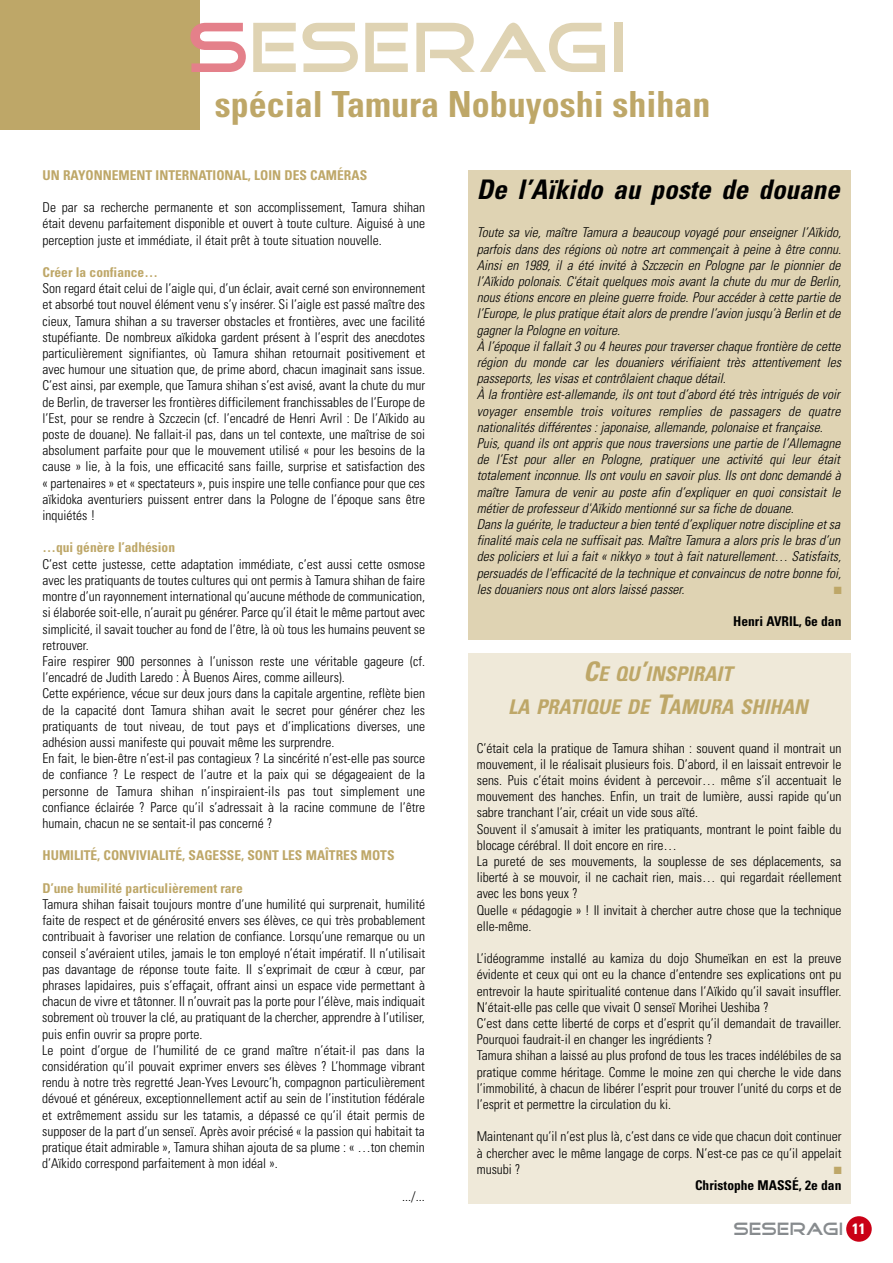
<style>
.page{position:relative;width:893px;height:1263px;background:#fff}
.page>*{position:absolute;margin:0;border:0;box-sizing:border-box;transform-origin:0 0}
.t1{font:72px "Good Times";color:#dfd3b3}
.t2{font:700 condensed 36px "Univers";color:#bea768}
.t3{font:italic 700 condensed 27px "Univers";color:#000}
.t4{font:italic 700 condensed 20.25px/32.4px "Univers";color:#bea768;text-align:center}
.t5{font:18px "Good Times";color:#878b8e}
.t6{font:300 condensed 13.5px/16.2px "Univers";color:#000}
.t7{font:italic 300 condensed 13.5px/16.2px "Univers";color:#000}
.t8{font:700 condensed 13.5px "Univers";color:#bea768}
.t9{font:700 condensed 13.5px "Univers";color:#000}
.t10{font:10.5px "Zapf Dingbats";color:#bea768}
.s1{color:#e4808a}
.s2{font-size:27px}
.s3{font-family:"Univers";font-weight:700;font-stretch:condensed;font-size:15px;color:#fff}
</style>
<div class="page">
<div style="left:846px;top:1216px;width:26px;height:26px;background:#ca0016;border-radius:13px"></div>
<div style="left:0;top:0;width:200px;height:130px;background:#bea768"></div>
<div style="left:468px;top:170px;width:382px;height:470px;background:#dfd3b3"></div>
<div style="left:468px;top:653px;width:382px;height:550px;background:#efe9d9"></div>
<h1 class="t1" style="left:189px;top:14px;width:443px"><span class="s1">S</span>ESERAGI</h1>
<h2 class="t2" style="left:215px;top:91px;width:497px">spécial Tamura Nobuyoshi shihan</h2>
<p class="t8" style="left:43px;top:170px;width:326px">UN RAYONNEMENT INTERNATIONAL, LOIN DES CAMÉRAS</p>
<p class="t6" style="left:43px;top:201px;width:384px;text-align:justify">De par sa recherche permanente et son accomplissement, Tamura shihan était devenu parfaitement disponible et ouvert à toute culture. Aiguisé à une perception juste et immédiate, il était prêt à toute situation nouvelle.</p>
<p class="t8" style="left:43px;top:267px;width:117px">Créer la confiance…</p>
<p class="t6" style="left:42px;top:282px;width:384px;text-align:justify">Son regard était celui de l’aigle qui, d’un éclair, avait cerné son environnement et absorbé tout nouvel élément venu s’y insérer. Si l’aigle est passé maître des cieux, Tamura shihan a su traverser obstacles et frontières, avec une facilité stupéfiante. De nombreux aïkidoka gardent présent à l’esprit des anecdotes particulièrement signifiantes, où Tamura shihan retournait positivement et avec humour une situation que, de prime abord, chacun imaginait sans issue.<br>C’est ainsi, par exemple, que Tamura shihan s’est avisé, avant la chute du mur de Berlin, de traverser les frontières difficilement franchissables de l’Europe de l’Est, pour se rendre à Szczecin (cf. l’encadré de Henri Avril : De l’Aïkido au poste de douane). Ne fallait-il pas, dans un tel contexte, une maîtrise de soi absolument parfaite pour que le mouvement utilisé « pour les besoins de la cause » lie, à la fois, une efficacité sans faille, surprise et satisfaction des « partenaires » et « spectateurs », puis inspire une telle confiance pour que ces aïkidoka aventuriers puissent entrer dans la Pologne de l’époque sans être inquiétés !</p>
<p class="t8" style="left:43px;top:543px;width:134px">…qui génère l’adhésion</p>
<p class="t6" style="left:42px;top:557px;width:384px">C’est cette justesse, cette adaptation immédiate, c’est aussi cette osmose avec les pratiquants de toutes cultures qui ont permis à Tamura shihan de faire montre d’un rayonnement international qu’aucune méthode de communication, si élaborée soit-elle, n’aurait pu générer. Parce qu’il était le même partout avec simplicité, il savait toucher au fond de l’être, là où tous les humains peuvent se retrouver.<br>Faire respirer 900 personnes à l’unisson reste une véritable gageure (cf. l’encadré de Judith Laredo : À Buenos Aires, comme ailleurs).<br>Cette expérience, vécue sur deux jours dans la capitale argentine, reflète bien de la capacité dont Tamura shihan avait le secret pour générer chez les pratiquants de tout niveau, de tout pays et d’implications diverses, une adhésion aussi manifeste qui pouvait même les surprendre.<br>En fait, le bien-être n’est-il pas contagieux ? La sincérité n’est-elle pas source de confiance ? Le respect de l’autre et la paix qui se dégageaient de la personne de Tamura shihan n’inspiraient-ils pas tout simplement une confiance éclairée ? Parce qu’il s’adressait à la racine commune de l’être humain, chacun ne se sentait-il pas concerné ?</p>
<p class="t8" style="left:43px;top:850px;width:353px">HUMILITÉ, CONVIVIALITÉ, SAGESSE, SONT LES MAÎTRES MOTS</p>
<p class="t8" style="left:43px;top:883px;width:202px">D’une humilité particulièrement rare</p>
<p class="t6" style="left:42px;top:897px;width:385px">Tamura shihan faisait toujours montre d’une humilité qui surprenait, humilité faite de respect et de générosité envers ses élèves, ce qui très probablement contribuait à favoriser une relation de confiance. Lorsqu’une remarque ou un conseil s’avéraient utiles, jamais le ton employé n’était impératif. Il n’utilisait pas davantage de réponse toute faite. Il s’exprimait de cœur à cœur, par phrases lapidaires, puis s’effaçait, offrant ainsi un espace vide permettant à chacun de vivre et tâtonner. Il n’ouvrait pas la porte pour l’élève, mais indiquait sobrement où trouver la clé, au pratiquant de la chercher, apprendre à l’utiliser, puis enfin ouvrir sa propre porte.<br>Le point d’orgue de l’humilité de ce grand maître n’était-il pas dans la considération qu’il pouvait exprimer envers ses élèves ? L’hommage vibrant rendu à notre très regretté Jean-Yves Levourc’h, compagnon particulièrement dévoué et généreux, exceptionnellement actif au sein de l’institution fédérale et extrêmement assidu sur les tatamis, a dépassé ce qu’il était permis de supposer de la part d’un senseï. Après avoir précisé « la passion qui habitait ta pratique était admirable », Tamura shihan ajouta de sa plume : « …ton chemin d’Aïkido correspond parfaitement à mon idéal ».</p>
<p class="t6" style="left:402px;top:1189px;width:24px">.../...</p>
<h3 class="t3" style="left:477px;top:179px;width:364px">De l’Aïkido au poste de douane</h3>
<p class="t7" style="left:477px;top:226px;width:366px">Toute sa vie, maître Tamura a beaucoup voyagé pour enseigner l’Aïkido, parfois dans des régions où notre art commençait à peine à être connu.<br>Ainsi en 1989, il a été invité à Szczecin en Pologne par le pionnier de l’Aïkido polonais. C'était quelques mois avant la chute du mur de Berlin, nous étions encore en pleine guerre froide. Pour accéder à cette partie de l’Europe, le plus pratique était alors de prendre l’avion jusqu’à Berlin et de gagner la Pologne en voiture.<br>À l’époque il fallait 3 ou 4 heures pour traverser chaque frontière de cette région du monde car les douaniers vérifiaient très attentivement les passeports, les visas et contrôlaient chaque détail.<br>À la frontière est-allemande, ils ont tout d’abord été très intrigués de voir voyager ensemble trois voitures remplies de passagers de quatre nationalités différentes : japonaise, allemande, polonaise et française.<br>Puis, quand ils ont appris que nous traversions une partie de l’Allemagne de l’Est pour aller en Pologne, pratiquer une activité qui leur était totalement inconnue. Ils ont voulu en savoir plus. Ils ont donc demandé à maître Tamura de venir au poste afin d’expliquer en quoi consistait le métier de professeur d'Aïkido mentionné sur sa fiche de douane.<br>Dans la guérite, le traducteur a bien tenté d’expliquer notre discipline et sa finalité mais cela ne suffisait pas. Maître Tamura a alors pris le bras d’un des policiers et lui a fait « nikkyo » tout à fait naturellement… Satisfaits, persuadés de l'efficacité de la technique et convaincus de notre bonne foi, les douaniers nous ont alors laissé passer.</p>
<p class="t10" style="left:834px;top:585px;width:9px">■</p>
<p class="t9" style="left:733px;top:616px;width:110px">Henri AVRIL, 6e dan</p>
<h3 class="t4" style="left:508px;top:659px;width:301px"><span class="s2">C</span>E QU<span class="s2">’</span>INSPIRAIT<br>LA PRATIQUE DE <span class="s2">T</span>AMURA SHIHAN</h3>
<p class="t6" style="left:477px;top:741px;width:366px">C’était cela la pratique de Tamura shihan : souvent quand il montrait un mouvement, il le réalisait plusieurs fois. D’abord, il en laissait entrevoir le sens. Puis c’était moins évident à percevoir… même s’il accentuait le mouvement des hanches. Enfin, un trait de lumière, aussi rapide qu’un sabre tranchant l’air, créait un vide sous aïté.<br>Souvent il s’amusait à imiter les pratiquants, montrant le point faible du blocage cérébral. Il doit encore en rire…<br>La pureté de ses mouvements, la souplesse de ses déplacements, sa liberté à se mouvoir, il ne cachait rien, mais… qui regardait réellement avec les bons yeux ?<br>Quelle « pédagogie » ! Il invitait à chercher autre chose que la technique elle-même.</p>
<p class="t6" style="left:477px;top:951px;width:366px">L’idéogramme installé au kamiza du dojo Shumeïkan en est la preuve évidente et ceux qui ont eu la chance d’entendre ses explications ont pu entrevoir la haute spiritualité contenue dans l’Aïkido qu’il savait insuffler.<br>N’était-elle pas celle que vivait O senseï Morihei Ueshiba ?<br>C’est dans cette liberté de corps et d’esprit qu’il demandait de travailler.<br>Pourquoi faudrait-il en changer les ingrédients ?<br>Tamura shihan a laissé au plus profond de tous les traces indélébiles de sa pratique comme héritage. Comme le moine zen qui cherche le vide dans l’immobilité, à chacun de libérer l’esprit pour trouver l’unité du corps et de l’esprit et permettre la circulation du ki.</p>
<p class="t6" style="left:477px;top:1130px;width:366px;text-align:justify">Maintenant qu’il n’est plus là, c’est dans ce vide que chacun doit continuer à chercher avec le même langage de corps. N’est-ce pas ce qu’il appelait musubi ?</p>
<p class="t10" style="left:834px;top:1165px;width:9px">■</p>
<p class="t9" style="left:695px;top:1180px;width:148px">Christophe MASSÉ, 2e dan</p>
<h3 class="t5" style="left:734px;top:1220px;width:133px">SESERAGI <span class="s3">11</span></h3>
</div>
